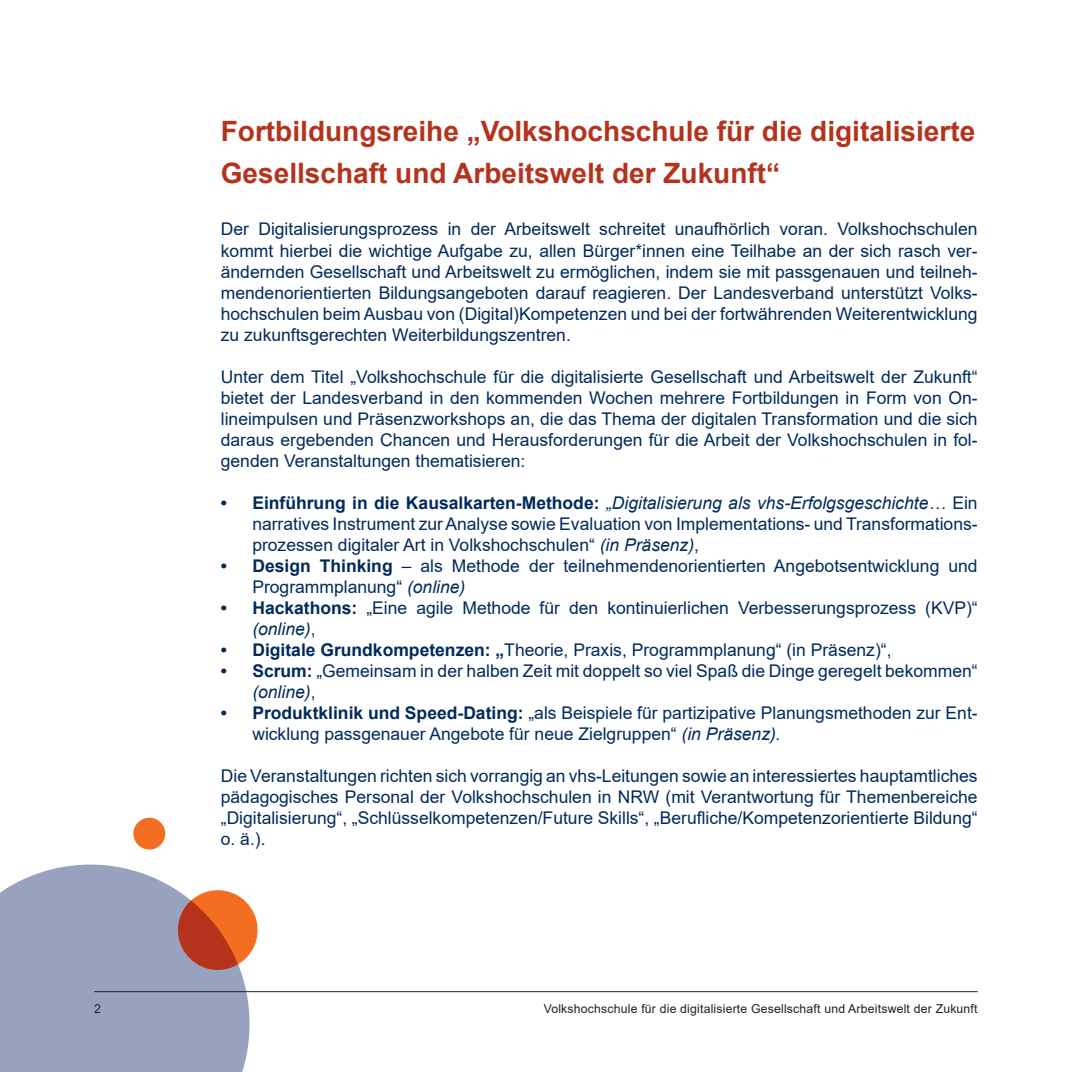
<style>
.page{position:relative;width:1072px;height:1072px;background:#fff}
.page>*{position:absolute;margin:0;border:0;box-sizing:border-box;transform-origin:0 0}
.Headline_Blau_20pt{font:700 28px/42px "Arial";color:#b5331d}
.Fließtext_Blocksatz{font:17.5px/21px "Arial";color:#002a5c;text-align:justify}
.t1{font:12.25px "Arial";letter-spacing:.015em;color:#231f20}
.s1{font-weight:700}
.s2{font-style:italic}
</style>
<div class="page">
<svg style="left:0;top:864px;width:249px;height:207px;background:#a1aac3"></svg>
<div style="left:178px;top:890px;width:80px;height:79px;background:#f36e21;border-radius:50%"></div>
<svg style="left:178px;top:900px;width:60px;height:69px"></svg>
<div style="left:133px;top:817px;width:32px;height:32px;background:#f36e21;border-radius:50%"></div>
<hr style="left:94px;top:991px;width:883px;height:1px;background:#231f20">
<p class="Headline_Blau_20pt" style="left:221px;top:110px;width:756px">Fortbildungsreihe „Volkshochschule für die digitalisierte<br>Gesellschaft und Arbeitswelt der Zukunft“</p>
<p class="Fließtext_Blocksatz" style="left:221px;top:219px;width:758px">Der Digitalisierungsprozess in der Arbeitswelt schreitet unaufhörlich voran. Volkshochschulen kommt hierbei die wichtige Aufgabe zu, allen Bürger*innen eine Teilhabe an der sich rasch ver&shy;ändernden Gesellschaft und Arbeitswelt zu ermöglichen, indem sie mit passgenauen und teilneh&shy;mendenorientierten Bildungsangeboten darauf reagieren. Der Landesverband unterstützt Volks&shy;hochschulen beim Ausbau von (Digital)Kompetenzen und bei der fortwährenden Weiterentwicklung zu zukunftsgerechten Weiterbildungszentren.</p>
<p class="Fließtext_Blocksatz" style="left:221px;top:366px;width:758px">Unter dem Titel „Volkshochschule für die digitalisierte Gesellschaft und Arbeitswelt der Zukunft“ bietet der Landesverband in den kommenden Wochen mehrere Fortbildungen in Form von On&shy;lineimpulsen und Präsenzworkshops an, die das Thema der digitalen Transformation und die sich daraus ergebenden Chancen und Herausforderungen für die Arbeit der Volkshochschulen in fol&shy;genden Veranstaltungen thematisieren:</p>
<p class="Fließtext_Blocksatz" style="left:252px;top:492px;width:726px;text-indent:-31px"><span class="s1">• Einführung in die Kausalkarten-Methode:</span> <span class="s2">„Digitalisierung als vhs-Erfolgsgeschichte…</span> Ein narratives Instrument zur Analyse sowie Evaluation von Implementations- und Transformations&shy;prozessen digitaler Art in Volkshochschulen“ <span class="s2">(in Präsenz)</span>,</p>
<p class="Fließtext_Blocksatz" style="left:252px;top:555px;width:726px;text-indent:-31px"><span class="s1">• Design Thinking</span> – als Methode der teilnehmendenorientierten Angebotsentwicklung und<br>Programmplanung“ <span class="s2">(online)</span></p>
<p class="Fließtext_Blocksatz" style="left:252px;top:597px;width:726px;text-indent:-31px"><span class="s1">• Hackathons:</span> „Eine agile Methode für den kontinuierlichen Verbesserungsprozess (KVP)“ <span class="s2">(online)</span>,</p>
<p class="Fließtext_Blocksatz" style="left:221px;top:639px;width:672px"><span class="s1">• Digitale Grundkompetenzen: „</span>Theorie, Praxis, Programmplanung“ (in Präsenz)“,</p>
<p class="Fließtext_Blocksatz" style="left:252px;top:660px;width:726px;text-indent:-31px"><span class="s1">• Scrum:</span> „Gemeinsam in der halben Zeit mit doppelt so viel Spaß die Dinge geregelt bekommen“ <span class="s2">(online)</span>,</p>
<p class="Fließtext_Blocksatz" style="left:252px;top:702px;width:726px;text-indent:-31px"><span class="s1">• Produktklinik und Speed-Dating:</span> „als Beispiele für partizipative Planungsmethoden zur Ent&shy;wicklung passgenauer Angebote für neue Zielgruppen“ <span class="s2">(in Präsenz).</span></p>
<p class="Fließtext_Blocksatz" style="left:221px;top:765px;width:758px">Die Veranstaltungen richten sich vorrangig an vhs-Leitungen sowie an interessiertes hauptamtliches pädagogisches Personal der Volkshochschulen in NRW (mit Verantwortung für Themenbereiche „Digitalisierung“, „Schlüsselkompetenzen/Future Skills“, „Berufliche/Kompetenzorientierte Bildung“ o. ä.).</p>
<p class="t1" style="left:94px;top:1000px;width:8px">2</p>
<p class="t1" style="left:543px;top:1000px;width:435px">Volkshochschule für die digitalisierte Gesellschaft und Arbeitswelt der Zukunft</p>
</div>
